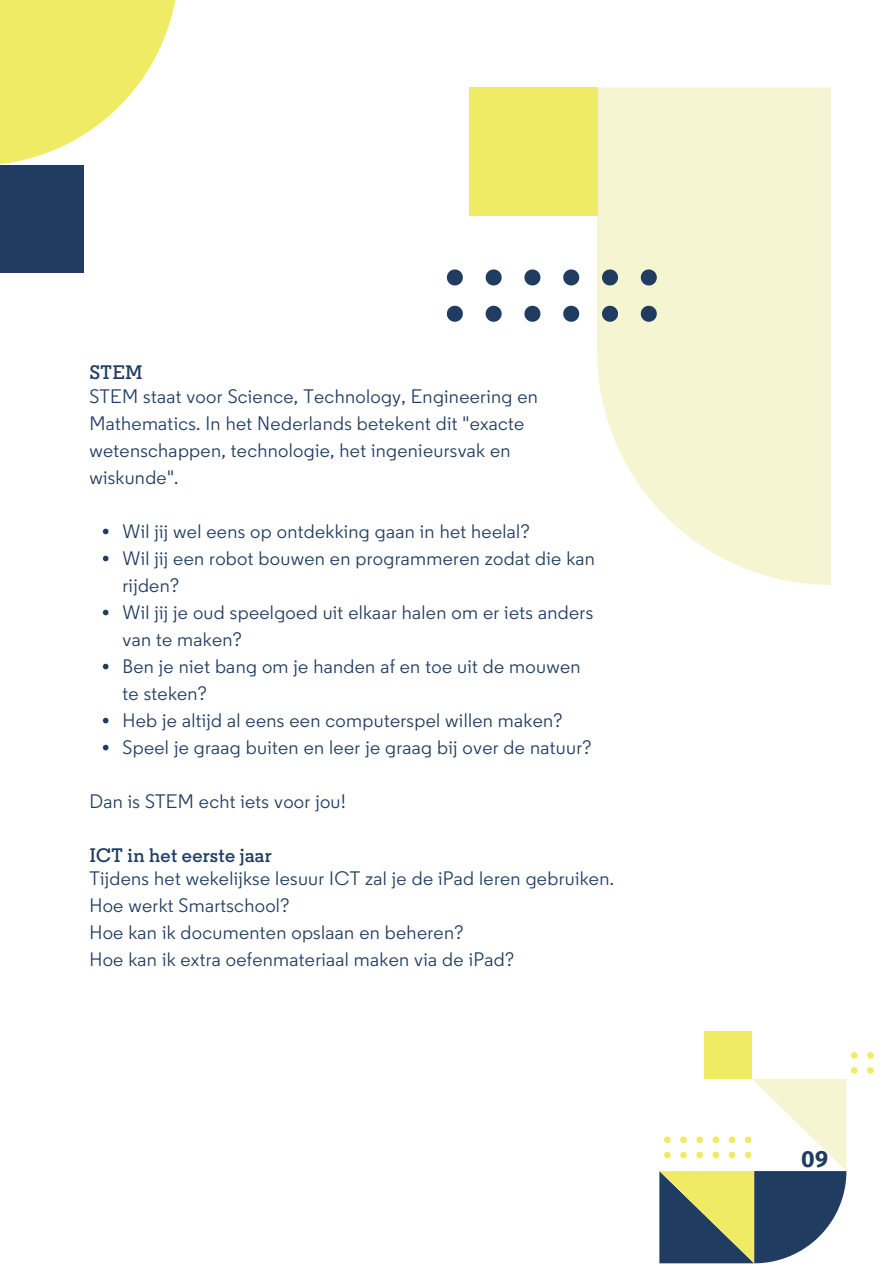
<style>
.page{position:relative;width:894px;height:1264px;background:#fff}
.page>*{position:absolute;margin:0;border:0;box-sizing:border-box;transform-origin:0 0}
.t1{font:700 23.25px "Fira Sans";color:#203c60}
.t2{font:19.5px/27px "Regular";letter-spacing:.015em;color:#203c60}
.t3{font:600 19.5px "Regular Slab";letter-spacing:.015em;color:#203c60}
</style>
<div class="page">
<svg style="left:446px;top:269px;width:16px;height:16px"></svg>
<svg style="left:485px;top:269px;width:16px;height:16px"></svg>
<svg style="left:524px;top:269px;width:16px;height:16px"></svg>
<svg style="left:563px;top:269px;width:16px;height:16px"></svg>
<svg style="left:597px;top:88px;width:233px;height:497px;fill:#f5f5d2"></svg>
<svg style="left:602px;top:269px;width:16px;height:16px"></svg>
<svg style="left:640px;top:269px;width:16px;height:16px"></svg>
<svg style="left:446px;top:306px;width:16px;height:16px"></svg>
<svg style="left:485px;top:306px;width:16px;height:16px"></svg>
<svg style="left:524px;top:306px;width:16px;height:16px"></svg>
<svg style="left:563px;top:306px;width:16px;height:16px"></svg>
<svg style="left:602px;top:306px;width:16px;height:16px"></svg>
<svg style="left:640px;top:306px;width:16px;height:16px"></svg>
<div style="left:469px;top:88px;width:128px;height:127px;background:#f0eb64"></div>
<div style="left:703px;top:1031px;width:48px;height:47px;background:#f0eb64"></div>
<svg style="left:851px;top:1052px;width:6px;height:6px"></svg>
<svg style="left:867px;top:1052px;width:6px;height:6px"></svg>
<svg style="left:867px;top:1067px;width:6px;height:6px"></svg>
<svg style="left:659px;top:1067px;width:198px;height:196px"></svg>
<div style="left:0;top:166px;width:83px;height:107px;background:#203c60"></div>
<svg style="left:0;top:0;width:176px;height:166px"></svg>
<svg style="left:103px;top:528px;width:5px;height:6px"></svg>
<svg style="left:103px;top:555px;width:5px;height:6px"></svg>
<svg style="left:103px;top:609px;width:5px;height:6px"></svg>
<svg style="left:103px;top:663px;width:5px;height:6px"></svg>
<svg style="left:103px;top:717px;width:5px;height:6px"></svg>
<svg style="left:103px;top:744px;width:5px;height:6px"></svg>
<p class="t3" style="left:89px;top:361px;width:55px">STEM</p>
<h1 class="t2" style="left:89px;top:382px;width:450px">STEM staat voor Science, Technology, Engineering en Mathematics. In het Nederlands betekent dit "exacte wetenschappen, technologie, het ingenieursvak en wiskunde".</h1>
<p class="t2" style="left:122px;top:517px;width:408px">Wil jij wel eens op ontdekking gaan in het heelal?</p>
<p class="t2" style="left:122px;top:544px;width:474px">Wil jij een robot bouwen en programmeren zodat die kan rijden?</p>
<p class="t2" style="left:122px;top:598px;width:472px">Wil jij je oud speelgoed uit elkaar halen om er iets anders van te maken?</p>
<p class="t2" style="left:122px;top:652px;width:459px">Ben je niet bang om je handen af en toe uit de mouwen te steken?</p>
<p class="t2" style="left:122px;top:706px;width:441px">Heb je altijd al eens een computerspel willen maken?</p>
<p class="t2" style="left:122px;top:733px;width:470px">Speel je graag buiten en leer je graag bij over de natuur?</p>
<p class="t2" style="left:89px;top:787px;width:258px">Dan is STEM echt iets voor jou!</p>
<p class="t3" style="left:89px;top:843px;width:184px">ICT in het eerste jaar</p>
<h2 class="t2" style="left:89px;top:864px;width:526px">Tijdens het wekelijkse lesuur ICT zal je de iPad leren gebruiken.</h2>
<p class="t2" style="left:89px;top:891px;width:201px">Hoe werkt Smartschool?</p>
<p class="t2" style="left:89px;top:918px;width:375px">Hoe kan ik documenten opslaan en beheren?</p>
<p class="t2" style="left:89px;top:945px;width:426px">Hoe kan ik extra oefenmateriaal maken via de iPad?</p>
<p class="t1" style="left:801px;top:1145px;width:29px">09</p>
</div>
